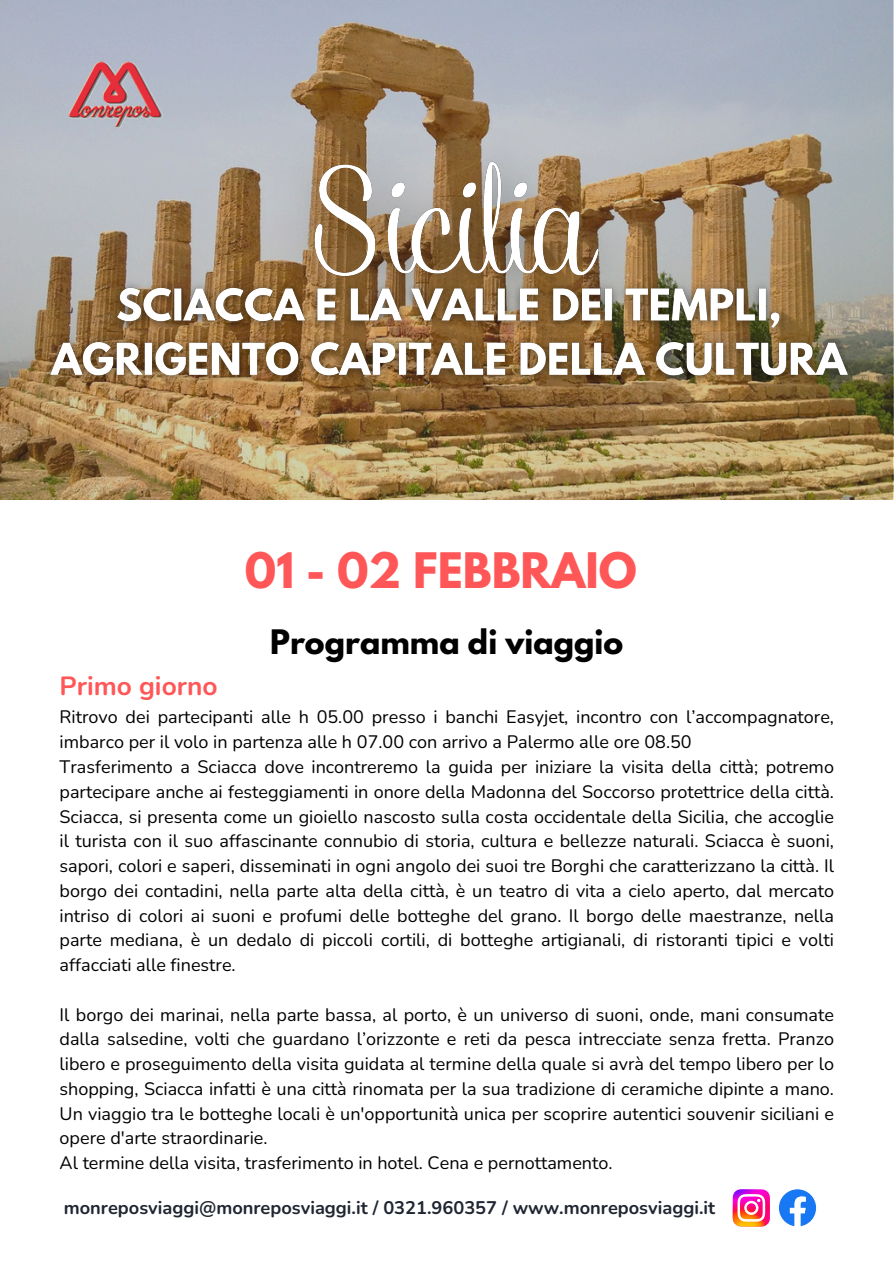
<style>
.page{position:relative;width:894px;height:1264px;background:#fff}
.page>*{position:absolute;margin:0;border:0;box-sizing:border-box;transform-origin:0 0}
.t1{font:700 43.35px "League Spartan";color:#ff5757}
.t2{font:700 29.85px "League Spartan";color:#000}
.t3{font:700 26.25px "Nunito";color:#ff5757}
.t4{font:700 18.15px "Nunito";color:#1f2631}
.t5{font:18px/24.8px "Nunito";color:#000;text-align:justify}
</style>
<div class="page">
<img style="left:0;top:0;width:893px;height:499px">
<svg style="left:732px;top:1189px;width:37px;height:37px"></svg>
<svg style="left:778px;top:1189px;width:37px;height:37px"></svg>
<img style="left:251px;top:105px;width:410px;height:168px">
<img style="left:33px;top:273px;width:830px;height:120px">
<img style="left:61px;top:48px;width:109px;height:87px">
<p class="t1" style="left:245px;top:549px;width:393px">01 - 02 FEBBRAIO</p>
<p class="t2" style="left:270px;top:627px;width:354px">Programma di viaggio</p>
<p class="t3" style="left:60px;top:668px;width:159px">Primo giorno</p>
<h2 class="t5" style="left:60px;top:705px;width:775px">Ritrovo dei partecipanti alle h 05.00 presso i banchi Easyjet, incontro con l’accompagnatore, imbarco per il volo in partenza alle h 07.00 con arrivo a Palermo alle ore 08.50</h2>
<h3 class="t5" style="left:60px;top:754px;width:775px">Trasferimento a Sciacca dove incontreremo la guida per iniziare la visita della città; potremo partecipare anche ai festeggiamenti in onore della Madonna del Soccorso protettrice della città.<br>Sciacca, si presenta come un gioiello nascosto sulla costa occidentale della Sicilia, che accoglie il turista con il suo affascinante connubio di storia, cultura e bellezze naturali. Sciacca è suoni, sapori, colori e saperi, disseminati in ogni angolo dei suoi tre Borghi che caratterizzano la città. Il borgo dei contadini, nella parte alta della città, è un teatro di vita a cielo aperto, dal mercato intriso di colori ai suoni e profumi delle botteghe del grano. Il borgo delle maestranze, nella parte mediana, è un dedalo di piccoli cortili, di botteghe artigianali, di ristoranti tipici e volti affacciati alle finestre.</h3>
<p class="t5" style="left:60px;top:1002px;width:775px">Il borgo dei marinai, nella parte bassa, al porto, è un universo di suoni, onde, mani consumate dalla salsedine, volti che guardano l’orizzonte e reti da pesca intrecciate senza fretta. Pranzo libero e proseguimento della visita guidata al termine della quale si avrà del tempo libero per lo shopping, Sciacca infatti è una città rinomata per la sua tradizione di ceramiche dipinte a mano.<br>Un viaggio tra le botteghe locali è un'opportunità unica per scoprire autentici souvenir siciliani e opere d'arte straordinarie.</p>
<p class="t5" style="left:60px;top:1150px;width:554px">Al termine della visita, trasferimento in hotel. Cena e pernottamento.</p>
<p class="t4" style="left:64px;top:1195px;width:652px">monreposviaggi@monreposviaggi.it / 0321.960357 / www.monreposviaggi.it</p>
</div>
